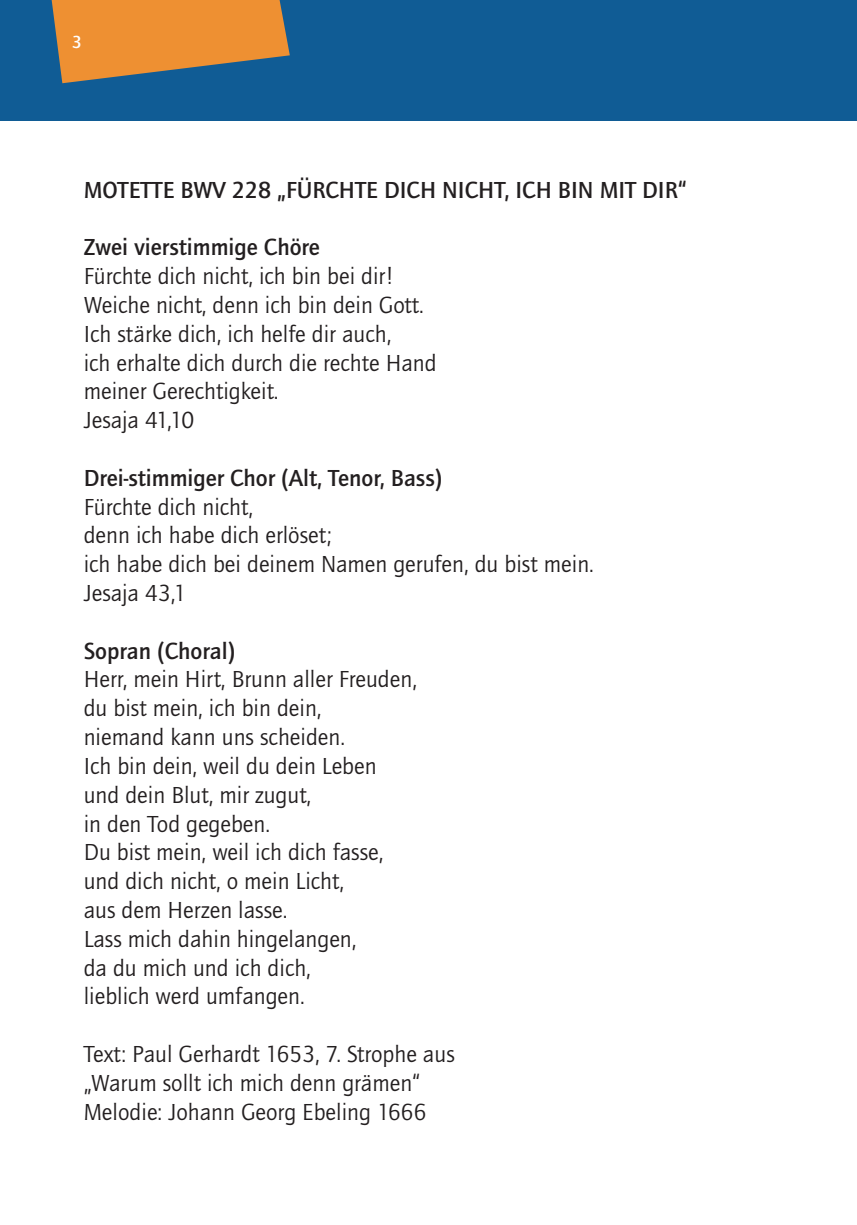
<style>
.page{position:relative;width:857px;height:1225px;background:#fff}
.page>*{position:absolute;margin:0;border:0;box-sizing:border-box;transform-origin:0 0}
.t1{font:24px/28.8px "ITC Quay";color:#231f20}
.t2{font:700 24px "ITC Quay";color:#231f20}
.t3{font:700 18px "ITC Quay";color:#fff}
</style>
<div class="page">
<div style="left:0;top:0;width:856px;height:120px;background:#105c95"></div>
<svg style="left:52px;top:0;width:238px;height:83px"></svg>
<p class="t3" style="left:72px;top:32px;width:11px">3</p>
<p class="t2" style="left:84px;top:176px;width:604px">Motette BWV 228 „Fürchte di ch ni cht, i ch bi n mit di r“</p>
<p class="t2" style="left:84px;top:234px;width:238px">Zwei vierstimmige Chöre</p>
<p class="t1" style="left:84px;top:262px;width:354px">Fürchte dich nicht, ich bin bei dir!<br>Weiche nicht, denn ich bin dein Gott.<br>Ich stärke dich, ich helfe dir auch,<br>ich erhalte dich durch die rechte Hand meiner Gerechtigkeit.<br>Jesaja 41,10</p>
<p class="t2" style="left:84px;top:464px;width:360px">Drei-stimmiger Chor (Alt, Tenor, Bass)</p>
<p class="t1" style="left:84px;top:492px;width:511px">Fürchte dich nicht,<br>denn ich habe dich erlöset;<br>ich habe dich bei deinem Namen gerufen, du bist mein.<br>Jesaja 43,1</p>
<p class="t2" style="left:84px;top:637px;width:153px">Sopran (Choral)</p>
<p class="t1" style="left:84px;top:665px;width:335px">Herr, mein H irt, Brunn aller Freuden, du bist mein, ich bin dein,<br>niemand kann uns scheiden.<br>Ich bin dein, weil du dein Leben und dein Blut, mir zugut,<br>in den Tod gegeben.<br>Du bist mein, weil ich dich fasse, und dich nicht, o mein Licht,<br>aus dem Herzen lasse.<br>Lass mich dahin hingelangen,<br>da du mich und ich dich,<br>lieblich werd umfangen.</p>
<p class="t1" style="left:84px;top:1039px;width:372px">Text: Paul Gerhardt 1653, 7. Strophe aus „Warum sollt ich mich denn grämen“<br>Melodie: Johann Georg Ebeling 1666</p>
</div>
